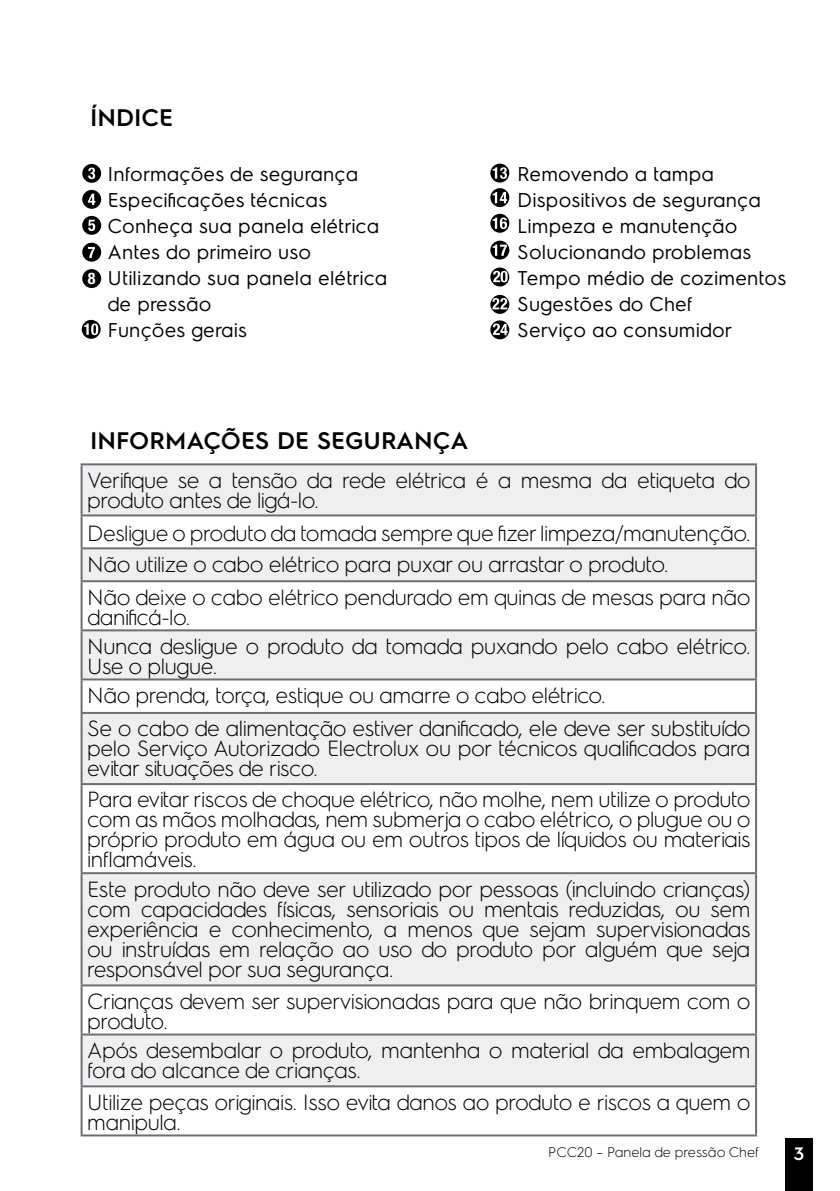
<style>
.page{position:relative;width:840px;height:1191px;background:#fff}
.page>*{position:absolute;margin:0;border:0;box-sizing:border-box;transform-origin:0 0}
.t1{font:600 24px "Electrolux Sans";color:#000}
.t2{font:300 22px/20px "Electrolux Sans";letter-spacing:-.02em;color:#000}
.t3{font:20px/26px "Electrolux Sans";color:#000}
.t4{font:600 18px "Electrolux Sans";color:#fff}
.t5{font:700 condensed 16px "Helvetica Neue LT Std";color:#fff}
.t6{font:300 14px "Electrolux Sans";color:#000}
</style>
<div class="page">
<div style="left:784px;top:1137px;width:28px;height:54px;background:#000"></div>
<svg style="left:82px;top:164px;width:19px;height:19px"></svg>
<svg style="left:88px;top:168px;width:7px;height:11px"></svg>
<div style="left:82px;top:190px;width:19px;height:19px;background:#000;border-radius:50%"></div>
<svg style="left:88px;top:194px;width:7px;height:11px"></svg>
<svg style="left:83px;top:465px;width:671px;height:620px;fill:#efeff0"></svg>
<hr style="left:81px;top:463px;width:675px;height:2px;background:#6d6e71">
<hr style="left:81px;top:465px;width:2px;height:49px;background:#6d6e71">
<hr style="left:754px;top:465px;width:2px;height:49px;background:#6d6e71">
<hr style="left:81px;top:514px;width:675px;height:2px;background:#6d6e71">
<hr style="left:81px;top:516px;width:2px;height:31px;background:#6d6e71">
<hr style="left:754px;top:516px;width:2px;height:31px;background:#6d6e71">
<hr style="left:81px;top:582px;width:2px;height:47px;background:#6d6e71">
<hr style="left:754px;top:582px;width:2px;height:47px;background:#6d6e71">
<hr style="left:81px;top:680px;width:2px;height:32px;background:#6d6e71">
<hr style="left:754px;top:680px;width:2px;height:32px;background:#6d6e71">
<hr style="left:81px;top:785px;width:2px;height:87px;background:#6d6e71">
<hr style="left:754px;top:785px;width:2px;height:87px;background:#6d6e71">
<hr style="left:81px;top:986px;width:2px;height:47px;background:#6d6e71">
<hr style="left:754px;top:986px;width:2px;height:47px;background:#6d6e71">
<hr style="left:81px;top:1087px;width:2px;height:47px;background:#6d6e71">
<hr style="left:754px;top:1087px;width:2px;height:47px;background:#6d6e71">
<hr style="left:81px;top:1134px;width:675px;height:2px;background:#6d6e71">
<hr style="left:81px;top:547px;width:675px;height:2px;background:#6d6e71">
<hr style="left:81px;top:549px;width:2px;height:31px;background:#6d6e71">
<hr style="left:754px;top:549px;width:2px;height:31px;background:#6d6e71">
<hr style="left:81px;top:580px;width:675px;height:2px;background:#6d6e71">
<hr style="left:81px;top:629px;width:675px;height:2px;background:#6d6e71">
<hr style="left:81px;top:631px;width:2px;height:47px;background:#6d6e71">
<hr style="left:754px;top:631px;width:2px;height:47px;background:#6d6e71">
<hr style="left:81px;top:678px;width:675px;height:2px;background:#6d6e71">
<hr style="left:81px;top:712px;width:675px;height:2px;background:#6d6e71">
<hr style="left:81px;top:714px;width:2px;height:69px;background:#6d6e71">
<hr style="left:754px;top:714px;width:2px;height:69px;background:#6d6e71">
<hr style="left:81px;top:783px;width:675px;height:2px;background:#6d6e71">
<hr style="left:81px;top:1033px;width:675px;height:2px;background:#6d6e71">
<hr style="left:81px;top:1035px;width:2px;height:50px;background:#6d6e71">
<hr style="left:754px;top:1035px;width:2px;height:50px;background:#6d6e71">
<hr style="left:81px;top:1085px;width:675px;height:2px;background:#6d6e71">
<hr style="left:81px;top:872px;width:675px;height:2px;background:#6d6e71">
<hr style="left:81px;top:874px;width:2px;height:110px;background:#6d6e71">
<hr style="left:754px;top:874px;width:2px;height:110px;background:#6d6e71">
<hr style="left:81px;top:984px;width:675px;height:2px;background:#6d6e71">
<svg style="left:82px;top:216px;width:19px;height:19px"></svg>
<svg style="left:88px;top:220px;width:7px;height:11px"></svg>
<div style="left:82px;top:243px;width:19px;height:19px;background:#000;border-radius:50%"></div>
<svg style="left:490px;top:164px;width:19px;height:18px"></svg>
<svg style="left:492px;top:167px;width:14px;height:12px"></svg>
<svg style="left:490px;top:188px;width:19px;height:19px"></svg>
<svg style="left:492px;top:192px;width:15px;height:11px"></svg>
<svg style="left:490px;top:241px;width:19px;height:19px"></svg>
<svg style="left:492px;top:244px;width:14px;height:12px"></svg>
<svg style="left:82px;top:320px;width:19px;height:19px"></svg>
<svg style="left:84px;top:323px;width:14px;height:12px"></svg>
<div style="left:82px;top:269px;width:19px;height:19px;background:#000;border-radius:50%"></div>
<svg style="left:88px;top:247px;width:7px;height:11px"></svg>
<svg style="left:490px;top:267px;width:19px;height:19px"></svg>
<svg style="left:490px;top:214px;width:19px;height:19px"></svg>
<svg style="left:492px;top:217px;width:15px;height:12px"></svg>
<svg style="left:493px;top:271px;width:14px;height:11px"></svg>
<svg style="left:490px;top:320px;width:19px;height:19px"></svg>
<svg style="left:492px;top:323px;width:15px;height:12px"></svg>
<svg style="left:490px;top:295px;width:19px;height:19px"></svg>
<svg style="left:492px;top:298px;width:15px;height:11px"></svg>
<p class="t1" style="left:90px;top:100px;width:84px">ÍNDICE</p>
<p class="t5" style="left:88px;top:269px;width:9px">8</p>
<p class="t3" style="left:108px;top:160px;width:281px">Informações de segurança<br>Especificações técnicas<br>Conheça sua panela elétrica<br>Antes do primeiro uso<br>Utilizando sua panela elétrica de pressão<br>Funções gerais</p>
<p class="t3" style="left:517px;top:160px;width:270px">Removendo a tampa<br>Dispositivos de segurança<br>Limpeza e manutenção<br>Solucionando problemas<br>Tempo médio de cozimentos<br>Sugestões do Chef<br>Serviço ao consumidor</p>
<p class="t1" style="left:90px;top:424px;width:379px">INFORMAÇÕES DE SEGURANÇA</p>
<p class="t2" style="left:87px;top:469px;width:664px">Verifique se a tensão da rede elétrica é a mesma da etiqueta do produto antes de ligá-lo.</p>
<p class="t2" style="left:87px;top:515px;width:664px;line-height:32px">Desligue o produto da tomada sempre que fizer limpeza/manutenção.<br>Não utilize o cabo elétrico para puxar ou arrastar o produto.<br>Não deixe o cabo elétrico pendurado em quinas de mesas para não</p>
<p class="t2" style="left:87px;top:601px;width:664px;line-height:29px">danificá-lo.<br>Nunca desligue o produto da tomada puxando pelo cabo elétrico.</p>
<p class="t2" style="left:87px;top:650px;width:519px;line-height:29px">Use o plugue.<br>Não prenda, torça, estique ou amarre o cabo elétrico.</p>
<p class="t2" style="left:87px;top:717px;width:664px;text-align:justify">Se o cabo de alimentação estiver danificado, ele deve ser substituído pelo Serviço Autorizado Electrolux ou por técnicos qualificados para evitar situações de risco.</p>
<p class="t2" style="left:87px;top:788px;width:664px;text-align:justify">Para evitar riscos de choque elétrico, não molhe, nem utilize o produto com as mãos molhadas, nem submerja o cabo elétrico, o plugue ou o próprio produto em água ou em outros tipos de líquidos ou materiais inflamáveis.</p>
<p class="t2" style="left:87px;top:877px;width:664px;text-align:justify">Este produto não deve ser utilizado por pessoas (incluindo crianças) com capacidades físicas, sensoriais ou mentais reduzidas, ou sem experiência e conhecimento, a menos que sejam supervisionadas ou instruídas em relação ao uso do produto por alguém que seja responsável por sua segurança.</p>
<p class="t2" style="left:87px;top:989px;width:664px">Crianças devem ser supervisionadas para que não brinquem com o produto.</p>
<p class="t2" style="left:87px;top:1039px;width:664px">Após desembalar o produto, mantenha o material da embalagem fora do alcance de crianças.</p>
<p class="t2" style="left:87px;top:1090px;width:664px">Utilize peças originais. Isso evita danos ao produto e riscos a quem o manipula.</p>
<p class="t6" style="left:548px;top:1142px;width:212px">PCC20 – Panela de pressão Chef</p>
<p class="t4" style="left:793px;top:1141px;width:12px">3</p>
</div>
